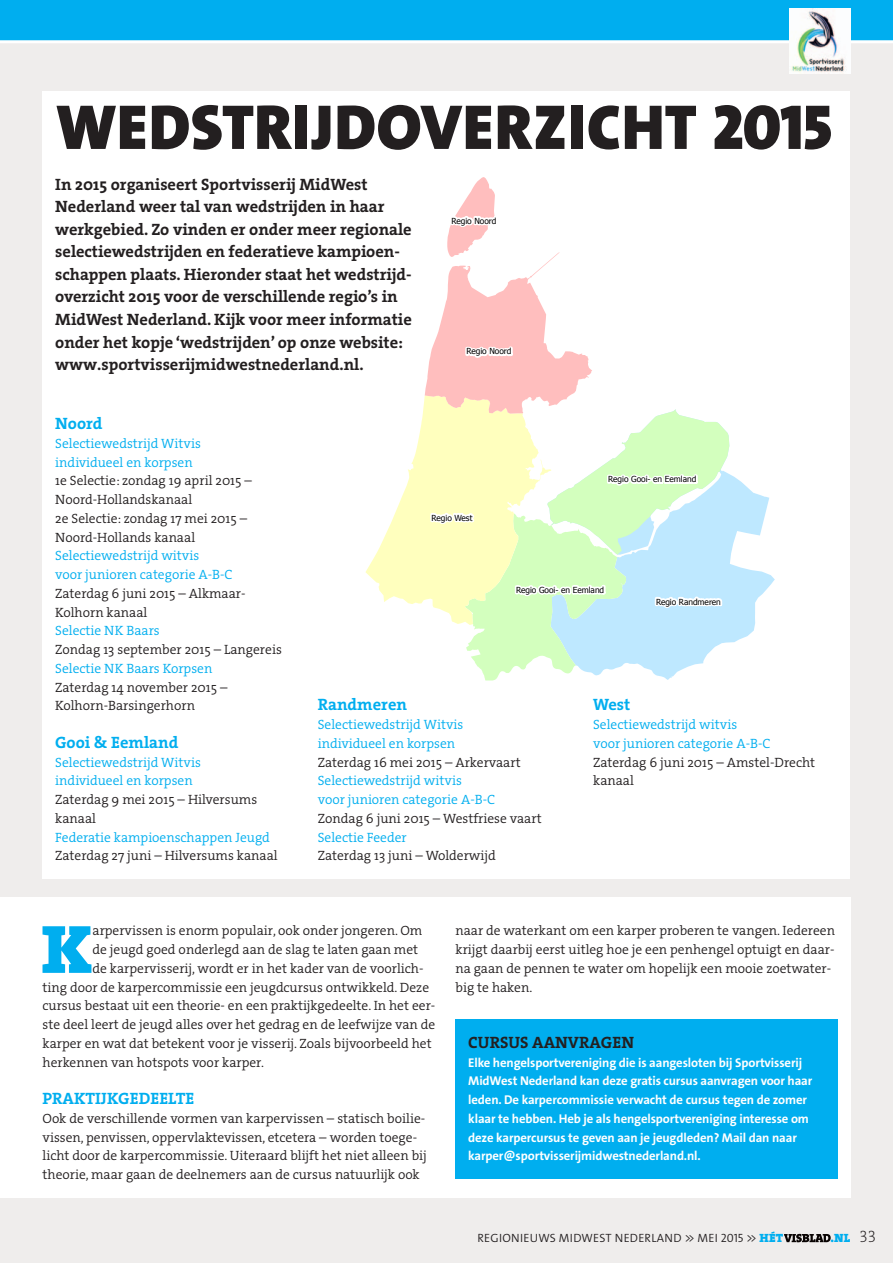
<style>
.page{position:relative;width:893px;height:1263px;background:#efedec}
.page>*{position:absolute;margin:0;border:0;box-sizing:border-box;transform-origin:0 0}
.t1{font:69px "The Serif HP9 Blk";color:#00aeef}
.t2{font:900 63.9px "The Sans Os F";letter-spacing:.005em;color:#231f20}
.t3{font:40.05px "ESRI North";color:#000}
.t4{font:16.5px/22.5px "The Serif HP7 Bld";color:#231f20}
.t5{font:16.5px "The Serif HP7 Bld";color:#00aeef}
.t6{font:700 15px "Tahoma";color:#000}
.t7{font:13.5px/18.8px "The Serif HP4 Se Lig";color:#231f20}
.t8{font:13.5px/18.8px "The Serif HP4 Se Lig";color:#00aeef}
.t9{font:700 12.75px/18.8px "The Sans Os F";letter-spacing:-.01em;color:#fff}
.t10{font:300 12px "The Sans Os F";letter-spacing:.02em;color:#231f20}
.t11{font:12px "The Serif HP9 Blk";color:#00aeef}
.t12{font:10.05px "Arial";letter-spacing:-.005em;color:#000}
.t13{font:8.25px "Tahoma";color:#000}
.s1{font-family:"The Serif HP9 Blk";font-weight:400;color:#00aeef}
.s2{font-family:"The Serif HP2 Ex Lig";font-size:16.5px;color:#231f20}
</style>
<div class="page">
<div style="left:0;top:0;width:893px;height:41px;background:#00aeef"></div>
<div style="left:43px;top:91px;width:807px;height:788px;background:#fff"></div>
<div style="left:0;top:898px;width:850px;height:300px;background:#fff"></div>
<svg style="left:729px;top:442px;width:46px;height:201px"></svg>
<svg style="left:466px;top:429px;width:263px;height:251px"></svg>
<svg style="left:365px;top:177px;width:359px;height:448px"></svg>
<svg style="left:784px;top:1234px;width:47px;height:8px"></svg>
<hr style="left:0;top:40px;width:893px;height:3px;background:#fff">
<div style="left:455px;top:1019px;width:383px;height:160px;background:#00aeef"></div>
<img style="left:789px;top:8px;width:62px;height:65px">
<h2 class="t2" style="left:56px;top:86px;width:778px">WEDSTRIJDOVERZICHT 2015</h2>
<p class="t4" style="left:55px;top:173px;width:358px">In 2015 organiseert Sportvisserij MidWest Nederland weer tal van wedstrijden in haar werkgebied. Zo vinden er onder meer regionale selectiewedstrijden en federatieve kampioen&shy;schappen plaats. Hieronder staat het wedstrijd&shy;overzicht 2015 voor de verschillende regio’s in MidWest Nederland. Kijk voor meer informatie onder het kopje ‘wedstrijden’ op onze website: www.sportvisserijmidwestnederland.nl.</p>
<h3 class="t3" style="left:355px;top:99px;width:14px">±</h3>
<p class="t12" style="left:344px;top:145px;width:46px">1:650.000</p>
<p class="t6" style="left:450px;top:105px;width:307px">Regio's Sportvisserij MidWest Nederland</p>
<p class="t13" style="left:451px;top:215px;width:47px">Regio Noord</p>
<p class="t13" style="left:466px;top:346px;width:47px">Regio Noord</p>
<p class="t5" style="left:55px;top:412px;width:49px">Noord</p>
<p class="t8" style="left:55px;top:434px;width:147px">Selectiewedstrijd Witvis individueel en korpsen</p>
<p class="t7" style="left:55px;top:471px;width:198px">1e Selectie: zondag 19 april 2015 –<br>Noord-Hollandskanaal<br>2e Selectie: zondag 17 mei 2015 –<br>Noord-Hollands kanaal</p>
<p class="t8" style="left:55px;top:546px;width:179px">Selectiewedstrijd witvis<br>voor junioren categorie A-B-C</p>
<p class="t7" style="left:55px;top:584px;width:192px">Zaterdag 6 juni 2015 – Alkmaar-<br>Kolhorn kanaal</p>
<p class="t8" style="left:55px;top:621px;width:106px">Selectie NK Baars</p>
<p class="t7" style="left:55px;top:640px;width:228px">Zondag 13 september 2015 – Langereis</p>
<p class="t8" style="left:55px;top:659px;width:159px">Selectie NK Baars Korpsen</p>
<p class="t7" style="left:55px;top:678px;width:174px">Zaterdag 14 november 2015 –<br>Kolhorn-Barsingerhorn</p>
<p class="t5" style="left:55px;top:731px;width:125px">Gooi &amp; Eemland</p>
<p class="t8" style="left:55px;top:753px;width:147px">Selectiewedstrijd Witvis individueel en korpsen</p>
<p class="t7" style="left:55px;top:790px;width:203px">Zaterdag 9 mei 2015 – Hilversums kanaal</p>
<p class="t8" style="left:55px;top:828px;width:216px">Federatie kampioenschappen Jeugd</p>
<p class="t7" style="left:55px;top:846px;width:224px">Zaterdag 27 juni – Hilversums kanaal</p>
<p class="t13" style="left:431px;top:512px;width:42px">Regio West</p>
<p class="t13" style="left:608px;top:474px;width:90px">Regio Gooi- en Eemland</p>
<p class="t13" style="left:516px;top:584px;width:90px">Regio Gooi- en Eemland</p>
<p class="t13" style="left:656px;top:596px;width:66px">Regio Randmeren</p>
<p class="t5" style="left:318px;top:694px;width:91px">Randmeren</p>
<p class="t8" style="left:318px;top:715px;width:147px">Selectiewedstrijd Witvis individueel en korpsen</p>
<p class="t7" style="left:318px;top:753px;width:204px">Zaterdag 16 mei 2015 – Arkervaart</p>
<p class="t8" style="left:318px;top:771px;width:179px">Selectiewedstrijd witvis<br>voor junioren categorie A-B-C</p>
<p class="t7" style="left:318px;top:809px;width:225px">Zondag 6 juni 2015 – Westfriese vaart</p>
<p class="t8" style="left:318px;top:828px;width:90px">Selectie Feeder</p>
<p class="t7" style="left:318px;top:846px;width:179px">Zaterdag 13 juni – Wolderwijd</p>
<p class="t5" style="left:593px;top:694px;width:39px">West</p>
<p class="t8" style="left:593px;top:715px;width:179px">Selectiewedstrijd witvis<br>voor junioren categorie A-B-C</p>
<p class="t7" style="left:593px;top:753px;width:223px">Zaterdag 6 juni 2015 – Amstel-Drecht kanaal</p>
<h1 class="t1" style="left:41px;top:902px;width:53px">K</h1>
<p class="t7" style="left:93px;top:921px;width:331px">arpervissen is enorm populair, ook onder jongeren. Om</p>
<p class="t7" style="left:93px;top:940px;width:327px">de jeugd goed onderlegd aan de slag te laten gaan met</p>
<p class="t7" style="left:93px;top:959px;width:333px">de karpervisserij, wordt er in het kader van de voorlich-</p>
<p class="t7" style="left:43px;top:978px;width:388px">ting door de karpercommissie een jeugdcursus ontwikkeld. Deze</p>
<p class="t7" style="left:43px;top:996px;width:394px">cursus bestaat uit een theorie- en een praktijkgedeelte. In het eer-</p>
<p class="t7" style="left:43px;top:1015px;width:394px">ste deel leert de jeugd alles over het gedrag en de leefwijze van de</p>
<p class="t7" style="left:43px;top:1034px;width:391px">karper en wat dat betekent voor je visserij. Zoals bijvoorbeeld het</p>
<p class="t7" style="left:43px;top:1053px;width:223px">herkennen van hotspots voor karper.</p>
<p class="t5" style="left:43px;top:1087px;width:153px">PRAKTIJKGEDEELTE</p>
<p class="t7" style="left:43px;top:1109px;width:386px">Ook de verschillende vormen van karpervissen – statisch boilie&shy;vissen, penvissen, oppervlaktevissen, etcetera – worden toege&shy;licht door de karpercommissie. Uiteraard blijft het niet alleen bij theorie, maar gaan de deelnemers aan de cursus natuurlijk ook</p>
<p class="t7" style="left:455px;top:921px;width:381px">naar de waterkant om een karper proberen te vangen. Iedereen krijgt daarbij eerst uitleg hoe je een penhengel optuigt en daar&shy;na gaan de pennen te water om hopelijk een mooie zoetwater&shy;big te haken.</p>
<p class="t4" style="left:468px;top:1031px;width:167px">CURSUS AANVRAGEN</p>
<p class="t9" style="left:468px;top:1053px;width:346px">Elke hengelsportvereniging die is aangesloten bij Sportvisserij MidWest Nederland kan deze gratis cursus aanvragen voor haar leden. De karpercommissie verwacht de cursus tegen de zomer klaar te hebben. Heb je als hengelsportvereniging interesse om deze karpercursus te geven aan je jeugdleden? Mail dan naar karper@sportvisserijmidwestnederland.nl.</p>
<p class="t10" style="left:477px;top:1230px;width:307px">REGIONIEUWS MIDWEST NEDERLAND &gt;&gt; MEI 2015 &gt;&gt; <span class="s1">hét</span></p>
<p class="t11" style="left:830px;top:1230px;width:47px">.nl <span class="s2">33</span></p>
</div>
